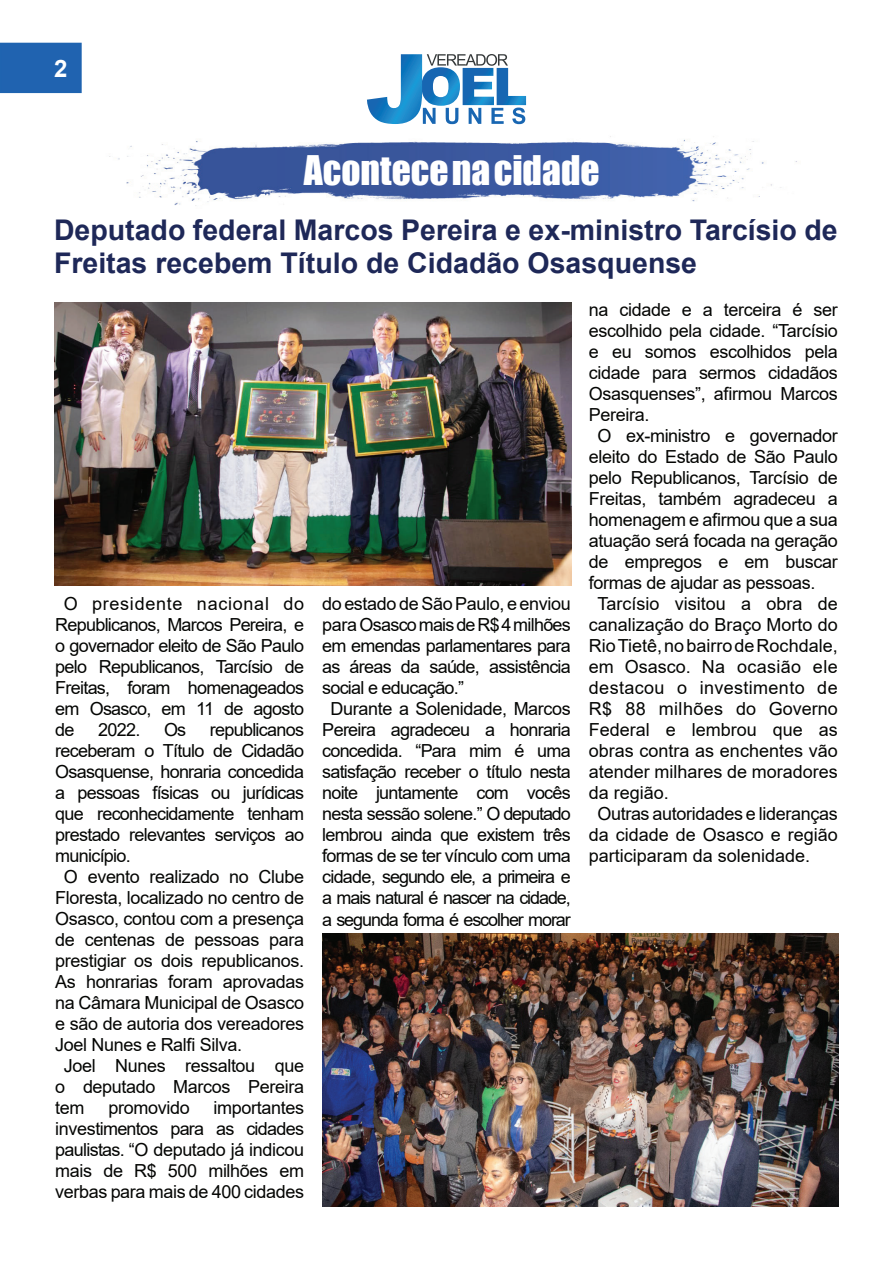
<style>
.page{position:relative;width:893px;height:1263px;background:#fff}
.page>*{position:absolute;margin:0;border:0;box-sizing:border-box;transform-origin:0 0}
.t1{font:37.5px "Impact";color:#fff}
.t2{font:700 28.5px/33px "Arial";color:#1e2858}
.t3{font:700 24px "Arial";color:#fff}
.t4{font:18px/21px "Arial";letter-spacing:-.02em;color:#040503;text-align:justify}
.t5{font:18px "Arial";letter-spacing:-.04em;color:#040503}
.t6{font:18px "Arial";color:#040503}
.t7{font:18px "Arial";letter-spacing:-.06em;color:#040503}
.t8{font:18px "Arial";letter-spacing:.02em;color:#040503}
.t9{font:18px "Arial";letter-spacing:.01em;color:#040503}
</style>
<div class="page">
<div style="left:1px;top:43px;width:80px;height:49px;background:#2063b0"></div>
<div style="left:0;top:43px;width:82px;height:50px;border:2px solid #1f64b0"></div>
<svg style="left:367px;top:54px;width:159px;height:70px"></svg>
<img style="left:109px;top:136px;width:688px;height:70px">
<img style="left:54px;top:303px;width:517px;height:282px">
<img style="left:322px;top:933px;width:517px;height:273px">
<h3 class="t3" style="left:54px;top:51px;width:15px">2</h3>
<h1 class="t1" style="left:304px;top:141px;width:297px">Acontece na cidade</h1>
<h2 class="t2" style="left:54px;top:214px;width:785px">Deputado federal Marcos Pereira e ex-ministro Tarcísio de<br>Freitas recebem Título de Cidadão Osasquense</h2>
<p class="t4" style="left:55px;top:593px;width:250px;text-indent:8px">O presidente nacional do Republicanos, Marcos Pereira, e o governador eleito de São Paulo pelo Republicanos, Tarcísio de Freitas, foram homenageados em Osasco, em 11 de agosto de</p>
<p class="t4" style="left:98px;top:719px;width:44px">2022.</p>
<p class="t4" style="left:164px;top:719px;width:24px">Os</p>
<p class="t5" style="left:210px;top:717px;width:96px">republicanos</p>
<p class="t5" style="left:55px;top:738px;width:250px">receberam o Título de Cidadão</p>
<p class="t5" style="left:55px;top:759px;width:250px">Osasquense, honraria concedida</p>
<p class="t5" style="left:55px;top:780px;width:250px">a pessoas físicas ou jurídicas</p>
<p class="t5" style="left:55px;top:801px;width:250px">que reconhecidamente tenham</p>
<p class="t5" style="left:55px;top:822px;width:250px">prestado relevantes serviços ao</p>
<p class="t5" style="left:55px;top:843px;width:77px">município.</p>
<p class="t4" style="left:64px;top:866px;width:242px">O evento realizado no Clube</p>
<p class="t4" style="left:55px;top:887px;width:250px">Floresta, localizado no centro de</p>
<p class="t4" style="left:55px;top:908px;width:250px">Osasco, contou com a presença</p>
<p class="t4" style="left:55px;top:929px;width:250px">de centenas de pessoas para</p>
<p class="t4" style="left:55px;top:950px;width:250px">prestigiar os dois republicanos.</p>
<p class="t4" style="left:55px;top:971px;width:250px">As honrarias foram aprovadas</p>
<p class="t4" style="left:55px;top:992px;width:250px">na Câmara Municipal de Osasco</p>
<p class="t4" style="left:55px;top:1013px;width:250px">e são de autoria dos vereadores</p>
<p class="t4" style="left:55px;top:1034px;width:188px">Joel Nunes e Ralfi Silva.</p>
<p class="t4" style="left:64px;top:1055px;width:242px">Joel Nunes ressaltou que</p>
<p class="t4" style="left:55px;top:1076px;width:250px">o deputado Marcos Pereira</p>
<p class="t4" style="left:55px;top:1097px;width:31px">tem</p>
<p class="t4" style="left:109px;top:1097px;width:83px">promovido</p>
<p class="t4" style="left:55px;top:1097px;width:250px;text-indent:158px">importantes investimentos para as cidades paulistas. “O deputado já indicou mais de R$ 500 milhões em verbas para mais de 400 cidades</p>
<p class="t4" style="left:322px;top:593px;width:250px">do estado de São Paulo, e enviou</p>
<p class="t5" style="left:322px;top:613px;width:250px">para Osasco mais de R$ 4 milhões</p>
<p class="t5" style="left:322px;top:634px;width:250px">em emendas parlamentares para</p>
<p class="t5" style="left:322px;top:655px;width:250px">as áreas da saúde, assistência</p>
<p class="t5" style="left:322px;top:676px;width:144px">social e educação.”</p>
<p class="t4" style="left:331px;top:698px;width:242px">Durante a Solenidade, Marcos</p>
<p class="t5" style="left:322px;top:718px;width:250px">Pereira agradeceu a honraria</p>
<p class="t5" style="left:322px;top:739px;width:250px">concedida. “Para mim é uma</p>
<p class="t5" style="left:322px;top:760px;width:250px">satisfação receber o título nesta</p>
<p class="t5" style="left:322px;top:781px;width:250px">noite juntamente com vocês</p>
<p class="t5" style="left:322px;top:802px;width:250px">nesta sessão solene.” O deputado</p>
<p class="t5" style="left:322px;top:823px;width:250px">lembrou ainda que existem três</p>
<p class="t5" style="left:322px;top:844px;width:250px">formas de se ter vínculo com uma</p>
<p class="t7" style="left:322px;top:865px;width:250px">cidade, segundo ele, a primeira e</p>
<p class="t7" style="left:322px;top:886px;width:250px">a mais natural é nascer na cidade,</p>
<p class="t7" style="left:322px;top:907px;width:250px">a segunda forma é escolher morar</p>
<p class="t4" style="left:589px;top:299px;width:250px">na cidade e a terceira é ser</p>
<p class="t4" style="left:589px;top:320px;width:250px">escolhido pela cidade. “Tarcísio</p>
<p class="t4" style="left:589px;top:341px;width:250px">e eu somos escolhidos pela</p>
<p class="t4" style="left:589px;top:362px;width:250px">cidade para sermos cidadãos</p>
<p class="t4" style="left:589px;top:383px;width:250px">Osasquenses”, afirmou Marcos</p>
<p class="t4" style="left:589px;top:404px;width:62px">Pereira.</p>
<p class="t4" style="left:597px;top:425px;width:242px">O ex-ministro e governador</p>
<p class="t4" style="left:589px;top:446px;width:250px">eleito do Estado de São Paulo</p>
<p class="t4" style="left:589px;top:467px;width:250px">pelo Republicanos, Tarcísio de</p>
<p class="t4" style="left:589px;top:488px;width:250px">Freitas, também agradeceu a</p>
<p class="t4" style="left:589px;top:509px;width:250px">homenagem e afirmou que a sua</p>
<p class="t4" style="left:589px;top:530px;width:250px">atuação será focada na geração</p>
<p class="t4" style="left:589px;top:551px;width:250px">de empregos e em buscar</p>
<p class="t4" style="left:589px;top:572px;width:228px">formas de ajudar as pessoas.</p>
<p class="t6" style="left:597px;top:591px;width:242px">Tarcísio visitou a obra de</p>
<p class="t6" style="left:589px;top:613px;width:250px">canalização do Braço Morto do</p>
<p class="t6" style="left:589px;top:634px;width:250px">Rio Tietê, no bairro de Rochdale,</p>
<p class="t8" style="left:589px;top:655px;width:250px">em Osasco. Na ocasião ele</p>
<p class="t8" style="left:589px;top:676px;width:250px">destacou o investimento de</p>
<p class="t9" style="left:589px;top:697px;width:250px">R$ 88 milhões do Governo</p>
<p class="t6" style="left:589px;top:718px;width:250px">Federal e lembrou que as</p>
<p class="t6" style="left:589px;top:739px;width:250px">obras contra as enchentes vão</p>
<p class="t6" style="left:589px;top:760px;width:250px">atender milhares de moradores</p>
<p class="t6" style="left:589px;top:781px;width:82px">da região.</p>
<p class="t4" style="left:597px;top:803px;width:242px">Outras autoridades e lideranças</p>
<p class="t6" style="left:589px;top:823px;width:250px">da cidade de Osasco e região</p>
<p class="t6" style="left:589px;top:844px;width:223px">participaram da solenidade.</p>
</div>
